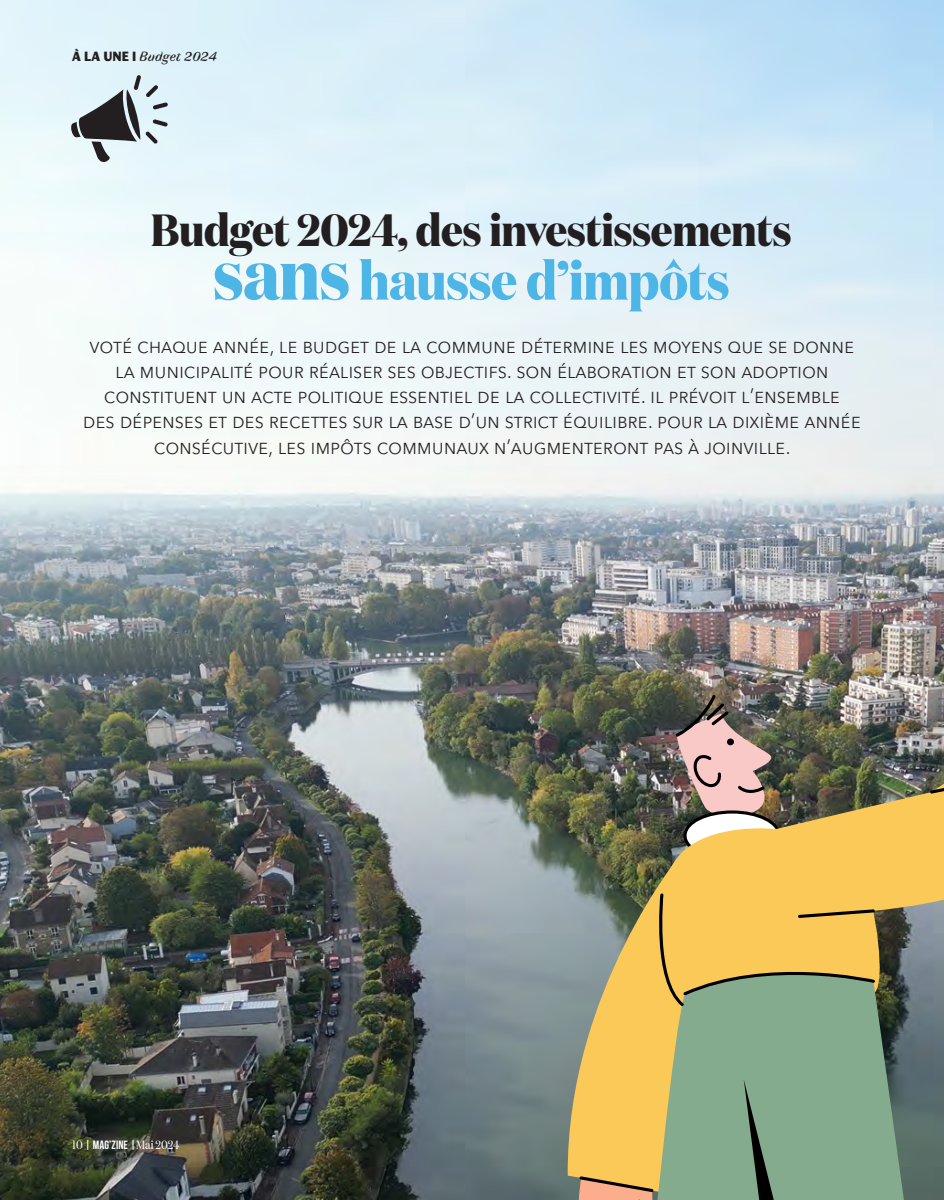
<style>
.page{position:relative;width:944px;height:1200px;background:#fff}
.page>*{position:absolute;margin:0;border:0;box-sizing:border-box;transform-origin:0 0}
.t1{font:700 54px "Domaine Disp Nar";letter-spacing:-.01em;color:#4eb5e7}
.t2{font:700 45px "Domaine Disp Nar";letter-spacing:-.01em;color:#231f20}
.t3{font:300 21px/25.2px "Avenir Next LT Pro";letter-spacing:-.01em;color:#231f20;text-align:center}
.t4{font:italic 13.5px "Faune Text";color:#231f20}
.t5{font:12px "Bebas Neue";letter-spacing:.01em;color:#fff}
.s1{font-family:"Faune Display";font-weight:900;font-style:normal}
.s2{font-size:72px}
.s3{font-family:"Domaine Disp Nar"}
</style>
<div class="page">
<img style="left:0;top:0;width:944px;height:1199px">
<svg style="left:71px;top:75px;width:97px;height:87px;background:#a9b5b9"></svg>
<svg style="left:566px;top:852px;width:84px;height:339px;background:#b7a66a"></svg>
<svg style="left:640px;top:810px;width:12px;height:194px;background:#a9914a"></svg>
<svg style="left:650px;top:959px;width:270px;height:240px;background:#84a385"></svg>
<svg style="left:744px;top:1078px;width:30px;height:121px;background:#65826c"></svg>
<svg style="left:570px;top:1140px;width:90px;height:60px;background:#e7b65e"></svg>
<img style="left:652px;top:694px;width:292px;height:311px">
<p class="t4" style="left:72px;top:47px;width:147px"><span class="s1">À LA UNE I</span> Budget 2024</p>
<h2 class="t2" style="left:151px;top:201px;width:642px">Budget 2024, des investissements</h2>
<h1 class="t1" style="left:213px;top:246px;width:518px"><span class="s2">sans</span> hausse d’impôts</h1>
<p class="t3" style="left:83px;top:333px;width:780px">voté chaque année, le budget de la commune détermine les moyens que se donne la municipalité pour réaliser ses objectifs. son élaboration et son adoption constituent un acte politique essentiel de la collectivité. il prévoit l’ensemble<br>des dépenses et des recettes sur la base d’un strict équilibre. pour la dixième année consécutive, les impôts communaux n’augmenteront pas à joinville.</p>
<p class="t5" style="left:72px;top:1137px;width:109px"><span class="s3">10</span> | MAG’ZINE |<span class="s3">Mai 2024</span></p>
</div>
